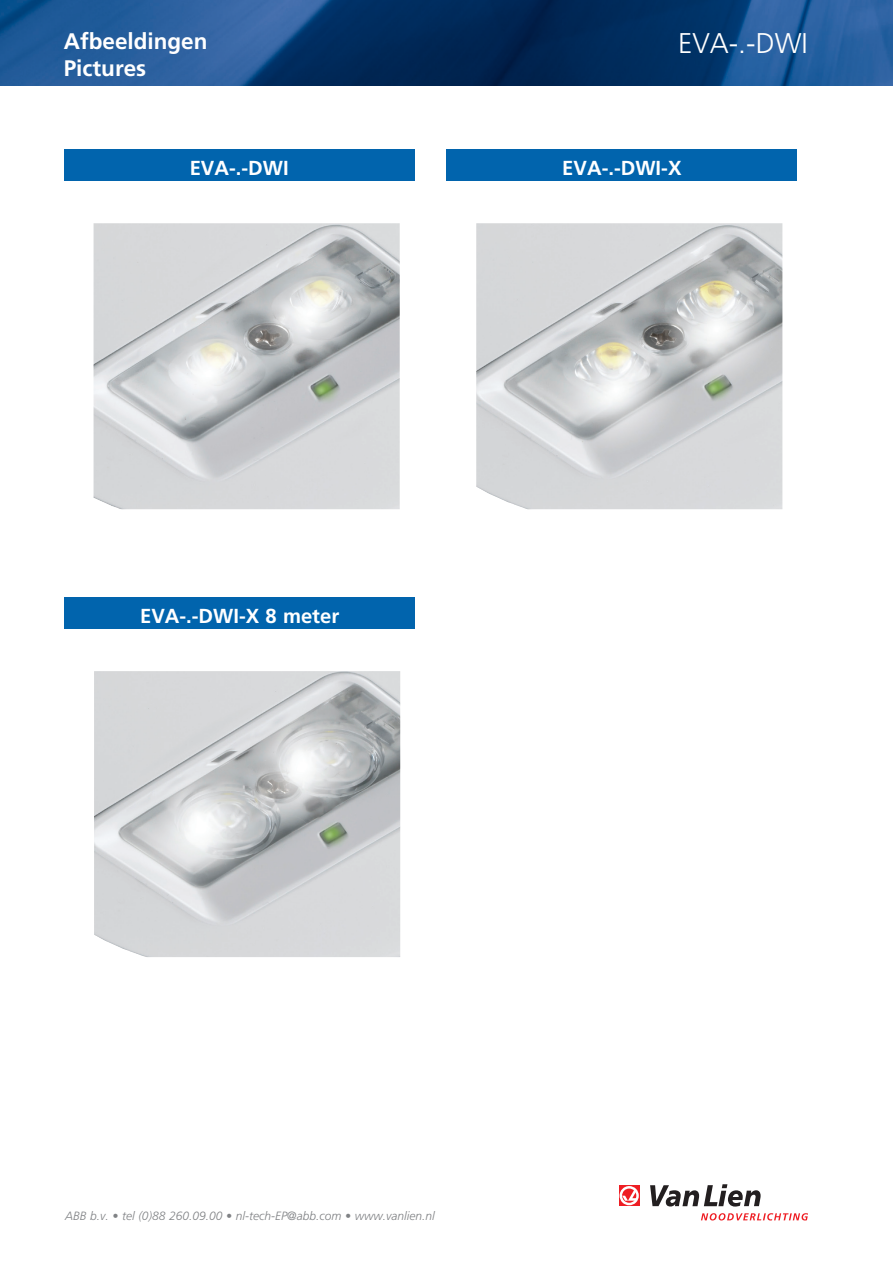
<style>
.page{position:relative;width:893px;height:1263px;background:#fff}
.page>*{position:absolute;margin:0;border:0;box-sizing:border-box;transform-origin:0 0}
.Normaal{font:300 28.5px "Frutiger LT Std";color:#fff}
.t1{font:700 22.5px/27px "Frutiger LT Std";color:#fff}
.Normaal-2{font:700 20.25px "Frutiger LT Std";color:#fff}
.t2{font:italic 300 12px "Frutiger LT Std";color:#808285}
</style>
<div class="page">
<img style="left:0;top:0;width:893px;height:85px">
<div style="left:619px;top:1185px;width:21px;height:21px;background:#ee1d23"></div>
<svg style="left:620px;top:1186px;width:19px;height:19px"></svg>
<svg style="left:650px;top:1184px;width:111px;height:22px"></svg>
<svg style="left:701px;top:1213px;width:107px;height:7px"></svg>
<div style="left:64px;top:149px;width:351px;height:32px;background:#0164ad"></div>
<img style="left:94px;top:223px;width:306px;height:286px">
<div style="left:64px;top:597px;width:351px;height:32px;background:#0164ad"></div>
<img style="left:94px;top:671px;width:306px;height:286px">
<div style="left:446px;top:149px;width:351px;height:32px;background:#0164ad"></div>
<img style="left:476px;top:223px;width:306px;height:286px">
<h2 class="t1" style="left:64px;top:28px;width:145px">Afbeeldingen<br>Pictures</h2>
<p class="Normaal" style="left:678px;top:27px;width:131px">EVA-.-DWI</p>
<p class="Normaal-2" style="left:190px;top:156px;width:101px">EVA-.-DWI</p>
<p class="Normaal-2" style="left:140px;top:603px;width:201px">EVA-.-DWI-X 8 meter</p>
<p class="Normaal-2" style="left:562px;top:156px;width:121px">EVA-.-DWI-X</p>
<p class="t2" style="left:65px;top:1209px;width:371px">ABB b.v. • tel (0)88 260.09.00 • nl-tech-EP@abb.com • www.vanlien.nl</p>
</div>
